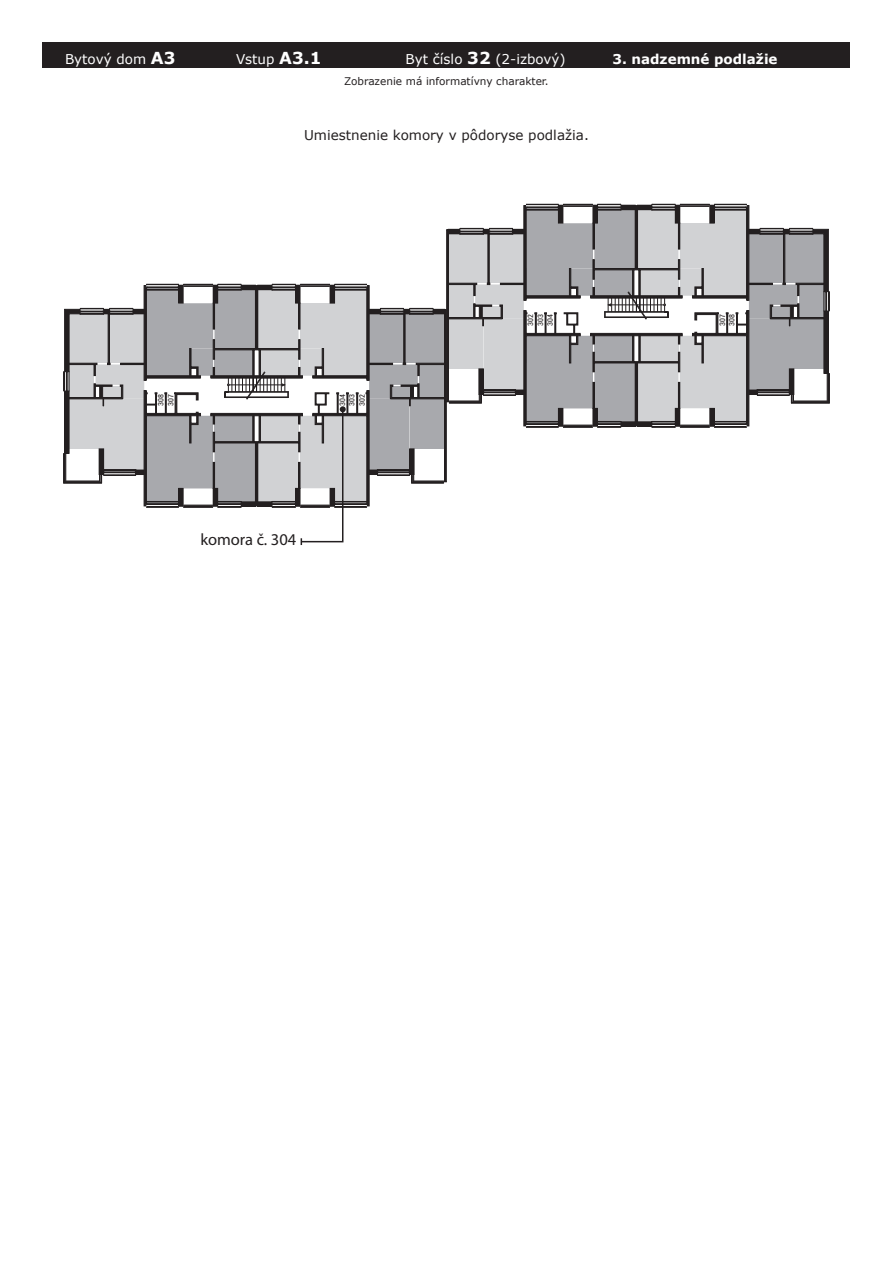
<style>
.page{position:relative;width:893px;height:1263px;background:#fff}
.page>*{position:absolute;margin:0;border:0;box-sizing:border-box;transform-origin:0 0}
.t1{font:16.5px "Myriad Pro";color:#231f20}
.t2{font:13.5px "Verdana";color:#fff}
.t3{font:13.5px "Verdana";color:#231f20}
.t4{font:700 13.5px "Verdana";color:#fff}
.t5{font:10.5px "Verdana";color:#231f20}
.t6{font:condensed 7.5px/9.3px "Roboto";letter-spacing:.02em;color:#231f20}
.s1{font-weight:700;font-size:16.5px}
</style>
<div class="page">
<div style="left:43px;top:43px;width:807px;height:25px;background:#231f20"></div>
<svg style="left:63px;top:204px;width:767px;height:341px"></svg>
<p class="t2" style="left:65px;top:50px;width:112px">Bytový dom <span class="s1">A3</span></p>
<p class="t2" style="left:236px;top:50px;width:87px">Vstup <span class="s1">A3.1</span></p>
<p class="t2" style="left:406px;top:50px;width:162px">Byt číslo <span class="s1">32</span> (2-izbový)</p>
<p class="t4" style="left:612px;top:49px;width:167px">3. nadzemné podlažie</p>
<p class="t5" style="left:344px;top:74px;width:206px">Zobrazenie má informatívny charakter.</p>
<p class="t3" style="left:304px;top:126px;width:286px">Umiestnenie komory v pôdoryse podlažia.</p>
<p class="t6" style="left:156px;top:406px;width:13px;rotate:-90deg">308</p>
<p class="t6" style="left:166px;top:406px;width:13px;rotate:-90deg">307</p>
<p class="t6" style="left:337px;top:406px;width:13px;rotate:-90deg">304<br>303</p>
<p class="t6" style="left:357px;top:406px;width:13px;rotate:-90deg">302</p>
<p class="t1" style="left:200px;top:529px;width:97px">komora č. 304</p>
<p class="t6" style="left:535px;top:326px;width:13px;rotate:-90deg">303<br>304</p>
<p class="t6" style="left:526px;top:326px;width:13px;rotate:-90deg">302</p>
<p class="t6" style="left:727px;top:326px;width:13px;rotate:-90deg">308</p>
<p class="t6" style="left:717px;top:326px;width:13px;rotate:-90deg">307</p>
</div>
